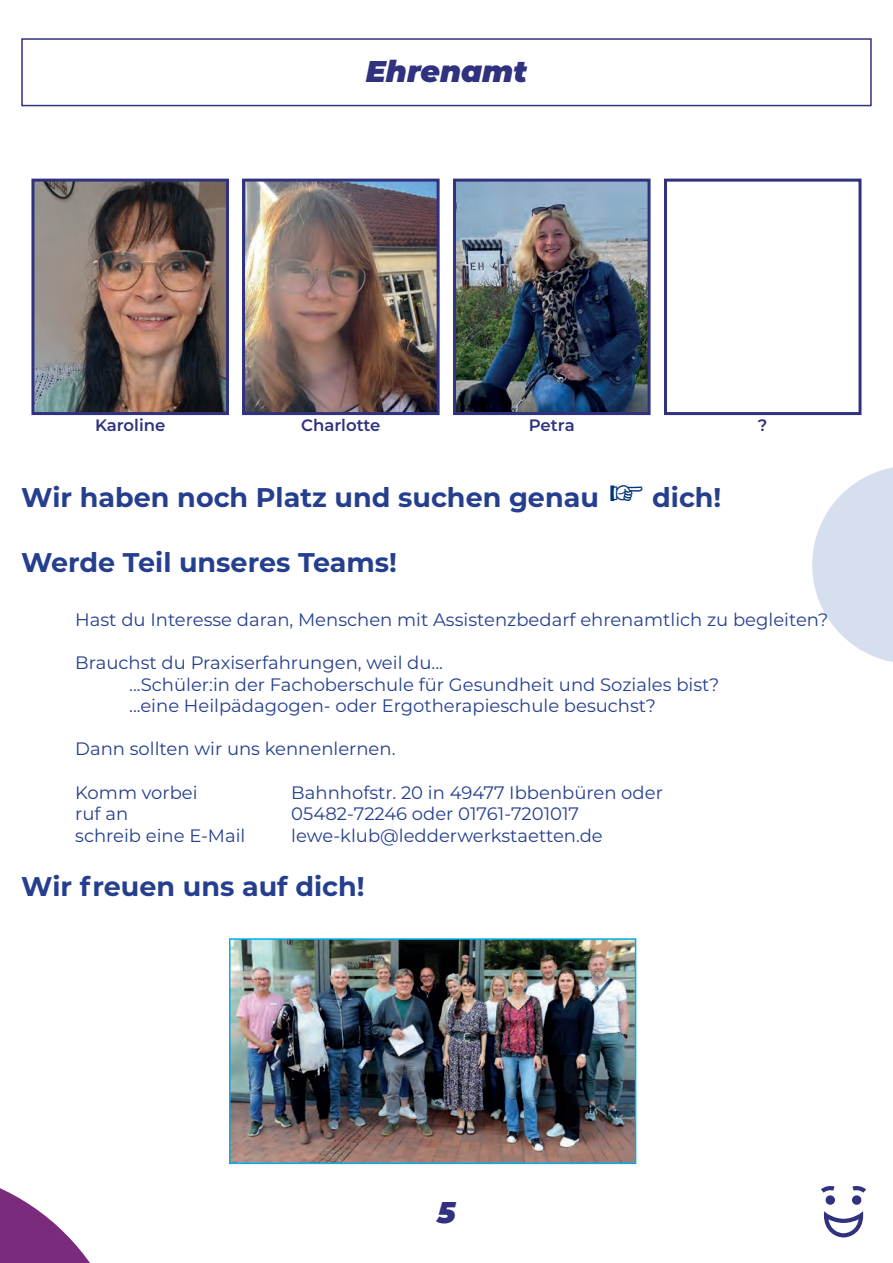
<style>
.page{position:relative;width:893px;height:1263px;background:#fff}
.page>*{position:absolute;margin:0;border:0;box-sizing:border-box;transform-origin:0 0}
.t1{font:italic 900 30px "Montserrat";color:#30317f}
.t2{font:700 27px "Montserrat";color:#253f8e}
.t3{font:18px/21.6px "Montserrat";color:#253f8e}
.t4{font:600 16.5px "Montserrat";color:#30317f}
.s1{color:#013775}
</style>
<div class="page">
<svg style="left:0;top:1188px;width:90px;height:75px"></svg>
<svg style="left:812px;top:467px;width:81px;height:195px"></svg>
<svg style="left:824px;top:1211px;width:39px;height:26px"></svg>
<svg style="left:821px;top:1186px;width:13px;height:7px"></svg>
<div style="left:825px;top:1195px;width:10px;height:10px;background:#30317f;border-radius:50%"></div>
<svg style="left:852px;top:1186px;width:14px;height:7px"></svg>
<div style="left:852px;top:1195px;width:9px;height:10px;background:#30317f;border-radius:50%"></div>
<img style="left:35px;top:183px;width:190px;height:228px">
<div style="left:31px;top:179px;width:198px;height:236px;border:3px solid #30317f"></div>
<img style="left:246px;top:183px;width:190px;height:228px">
<div style="left:242px;top:179px;width:198px;height:236px;border:3px solid #30317f"></div>
<div style="left:664px;top:179px;width:197px;height:236px;border:3px solid #30317f"></div>
<img style="left:232px;top:941px;width:401px;height:220px">
<div style="left:229px;top:938px;width:407px;height:226px;border:2px solid #00aeef"></div>
<img style="left:457px;top:183px;width:190px;height:228px">
<div style="left:453px;top:179px;width:198px;height:236px;border:3px solid #30317f"></div>
<div style="left:21px;top:38px;width:851px;height:68px;border:2px solid #30317f"></div>
<h1 class="t1" style="left:366px;top:51px;width:163px">Ehrenamt</h1>
<p class="t4" style="left:95px;top:413px;width:72px">Karoline</p>
<p class="t4" style="left:301px;top:413px;width:81px">Charlotte</p>
<p class="t4" style="left:529px;top:413px;width:47px">Petra</p>
<p class="t4" style="left:758px;top:413px;width:11px">?</p>
<h2 class="t2" style="left:21px;top:478px;width:702px">Wir haben noch Platz und suchen genau <span class="s1">☞</span> dich!</h2>
<h2 class="t2" style="left:21px;top:543px;width:377px">Werde Teil unseres Teams!</h2>
<p class="t3" style="left:75px;top:608px;width:755px">Hast du Interesse daran, Menschen mit Assistenzbedarf ehrenamtlich zu begleiten?</p>
<p class="t3" style="left:129px;top:651px;width:592px;text-indent:-54px">Brauchst du Praxiserfahrungen, weil du...<br>...Schüler:in der Fachoberschule für Gesundheit und Soziales bist? ...eine Heilpädagogen- oder Ergotherapieschule besuchst?</p>
<p class="t3" style="left:75px;top:737px;width:322px">Dann sollten wir uns kennenlernen.</p>
<p class="t3" style="left:75px;top:781px;width:124px">Komm vorbei</p>
<p class="t3" style="left:291px;top:781px;width:373px">Bahnhofstr. 20 in 49477 Ibbenbüren oder</p>
<p class="t3" style="left:75px;top:802px;width:54px">ruf an</p>
<p class="t3" style="left:291px;top:802px;width:289px">05482-72246 oder 01761-7201017</p>
<p class="t3" style="left:75px;top:824px;width:172px">schreib eine E-Mail</p>
<p class="t3" style="left:291px;top:824px;width:313px">lewe-klub@ledderwerkstaetten.de</p>
<h2 class="t2" style="left:21px;top:867px;width:345px">Wir freuen uns auf dich!</h2>
<h1 class="t1" style="left:437px;top:1192px;width:20px">5</h1>
</div>
